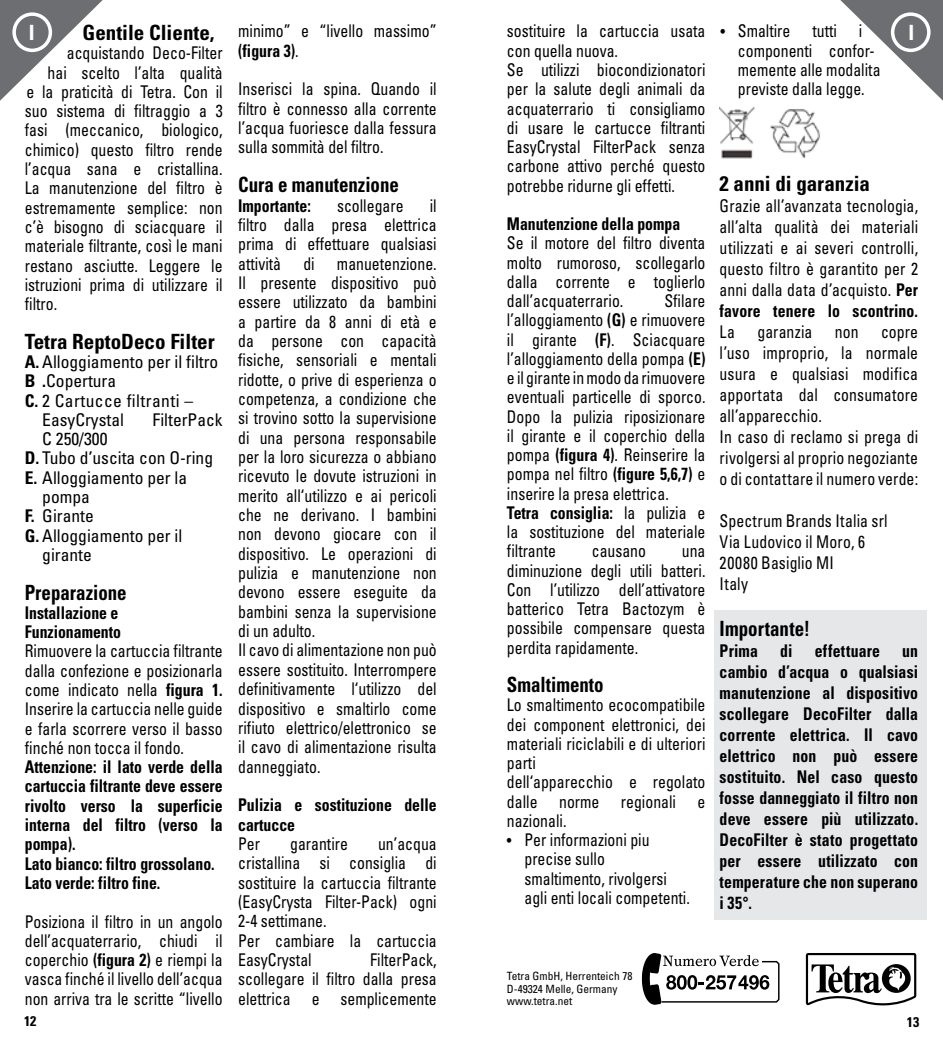
<style>
.page{position:relative;width:943px;height:1042px;background:#fff}
.page>*{position:absolute;margin:0;border:0;box-sizing:border-box;transform-origin:0 0}
.t1{font:700 condensed 21px "Univers LT Pro";color:#000;scale:.9 1}
.t2{font:700 condensed 21px "Univers LT Pro";color:#000}
.t3{font:700 condensed 21px "Univers LT Pro";color:#fff}
.t4{font:condensed 17.5px/19.2px "Univers LT Pro";color:#000;scale:.9 1}
.t5{font:700 condensed 17.5px/21px "Univers LT Pro";color:#000;scale:.9 1}
.t6{font:condensed 17.5px "Univers LT Pro";color:#000}
.t7{font:condensed 17.5px "Univers LT Pro";letter-spacing:.025em;color:#000}
.t8{font:700 condensed 17.5px "Univers LT Pro";letter-spacing:.02em;color:#000;scale:.9 1}
.t9{font:700 condensed 14px "Univers LT Pro";color:#000}
.t10{font:condensed 11.38px/12.2px "Univers LT Pro";color:#000}
.s1{font-size:15.75px}
.s2{font-weight:700}
</style>
<div class="page">
<div style="left:714px;top:610px;width:212px;height:309px;background:#e6e7e8"></div>
<svg style="left:840px;top:0;width:103px;height:101px"></svg>
<svg style="left:0;top:0;width:103px;height:101px"></svg>
<div style="left:890px;top:12px;width:40px;height:40px;border:4px solid #fff;border-radius:50%"></div>
<div style="left:12px;top:12px;width:40px;height:40px;border:4px solid #fff;border-radius:50%"></div>
<svg style="left:642px;top:953px;width:137px;height:52px"></svg>
<img style="left:719px;top:106px;width:101px;height:53px">
<svg style="left:805px;top:953px;width:111px;height:52px"></svg>
<p class="t4" style="left:720px;top:21px;width:79px"><span class="s1">•</span> Smaltire</p>
<p class="t4" style="left:812px;top:21px;width:29px">tutti</p>
<p class="t2" style="left:83px;top:20px;width:133px">Gentile Cliente,</p>
<p class="t4" style="left:67px;top:43px;width:175px">acquistando Deco-Filter</p>
<p class="t4" style="left:48px;top:62px;width:196px">hai scelto l’alta qualità</p>
<p class="t4" style="left:27px;top:82px;width:219px">e la praticità di Tetra. Con il</p>
<p class="t4" style="left:25px;top:101px;width:221px">suo sistema di filtraggio a 3</p>
<p class="t4" style="left:25px;top:120px;width:221px">fasi (meccanico, biologico,</p>
<p class="t4" style="left:25px;top:140px;width:221px">chimico) questo filtro rende</p>
<p class="t4" style="left:25px;top:159px;width:221px">l’acqua sana e cristallina.</p>
<p class="t4" style="left:25px;top:178px;width:221px">La manutenzione del filtro è</p>
<p class="t4" style="left:25px;top:197px;width:221px">estremamente semplice: non</p>
<p class="t4" style="left:25px;top:217px;width:221px">c’è bisogno di sciacquare il</p>
<p class="t4" style="left:25px;top:236px;width:221px">materiale filtrante, così le mani</p>
<p class="t4" style="left:25px;top:255px;width:221px">restano asciutte. Leggere le</p>
<p class="t4" style="left:25px;top:275px;width:221px">istruzioni prima di utilizzare il</p>
<p class="t4" style="left:25px;top:294px;width:37px">filtro.</p>
<p class="t2" style="left:25px;top:328px;width:191px">Tetra ReptoDeco Filter</p>
<p class="t6" style="left:25px;top:351px;width:195px"><span class="s2">A.</span> Alloggiamento per il filtro</p>
<p class="t6" style="left:25px;top:370px;width:93px"><span class="s2">B .</span>Copertura</p>
<p class="t7" style="left:25px;top:389px;width:170px"><span class="s2">C.</span> 2 Cartucce filtranti –</p>
<p class="t6" style="left:42px;top:408px;width:83px">EasyCrystal</p>
<p class="t6" style="left:153px;top:408px;width:71px">FilterPack</p>
<p class="t6" style="left:42px;top:428px;width:67px">C 250/300</p>
<p class="t6" style="left:25px;top:447px;width:190px"><span class="s2">D.</span> Tubo d’uscita con O-ring</p>
<p class="t6" style="left:25px;top:466px;width:164px"><span class="s2">E.</span> Alloggiamento per la</p>
<p class="t6" style="left:42px;top:486px;width:49px">pompa</p>
<p class="t6" style="left:25px;top:505px;width:71px"><span class="s2">F.</span> Girante</p>
<p class="t6" style="left:25px;top:524px;width:159px"><span class="s2">G.</span> Alloggiamento per il</p>
<p class="t6" style="left:42px;top:543px;width:51px">girante</p>
<p class="t1" style="left:25px;top:579px;width:115px">Preparazione</p>
<p class="t5" style="left:25px;top:603px;width:108px;line-height:19.2px">Installazione e<br>Funzionamento</p>
<p class="t4" style="left:25px;top:641px;width:221px;text-align:justify">Rimuovere la cartuccia filtrante dalla confezione e posizionarla come indicato nella <span class="s2">figura 1.<br></span>Inserire la cartuccia nelle guide e farla scorrere verso il basso finché non tocca il fondo.</p>
<p class="t5" style="left:25px;top:757px;width:221px;line-height:19.2px">Attenzione: il lato verde della cartuccia filtrante deve essere rivolto verso la superficie interna del filtro (verso la pompa).<br>Lato bianco: filtro grossolano.<br>Lato verde: filtro fine.</p>
<p class="t4" style="left:25px;top:911px;width:221px;text-align:justify">Posiziona il filtro in un angolo dell’acquaterrario, chiudi il coperchio <span class="s2">(figura 2)</span> e riempi la vasca finché il livello dell’acqua non arriva tra le scritte “livello</p>
<p class="t3" style="left:29px;top:19px;width:7px">I</p>
<p class="t3" style="left:908px;top:19px;width:7px">I</p>
<p class="t4" style="left:238px;top:21px;width:222px">minimo” e “livello massimo” <span class="s2">(figura 3)</span>.</p>
<p class="t4" style="left:238px;top:79px;width:222px;text-align:justify">Inserisci la spina. Quando il filtro è connesso alla corrente l’acqua fuoriesce dalla fessura sulla sommità del filtro.</p>
<p class="t1" style="left:238px;top:172px;width:180px">Cura e manutenzione</p>
<p class="t5" style="left:238px;top:195px;width:82px">Importante:</p>
<p class="t4" style="left:337px;top:195px;width:75px">scollegare</p>
<p class="t4" style="left:507px;top:21px;width:222px">sostituire la cartuccia usata con quella nuova.<br>Se utilizzi biocondizionatori per la salute degli animali da acquaterrario ti consigliamo di usare le cartucce filtranti<br>EasyCrystal FilterPack senza carbone attivo perché questo potrebbe ridurne gli effetti.</p>
<p class="t5" style="left:507px;top:213px;width:194px">Manutenzione della pompa</p>
<p class="t4" style="left:507px;top:233px;width:222px;text-align:justify">Se il motore del filtro diventa molto rumoroso, scollegarlo dalla corrente e toglierlo dall’acquaterrario.</p>
<p class="t4" style="left:738px;top:21px;width:160px;text-indent:121px">i componenti confor&shy;memente alle modalita previste dalla legge.</p>
<p class="t2" style="left:719px;top:170px;width:152px">2 anni di garanzia</p>
<p class="t4" style="left:719px;top:195px;width:222px;line-height:21px;text-align:justify">Grazie all’avanzata tecnologia, all’alta qualità dei materiali utilizzati e ai severi controlli, questo filtro è garantito per 2 anni dalla data d’acquisto. <span class="s2">Per favore tenere lo scontrino.</span></p>
<p class="t4" style="left:719px;top:321px;width:19px">La</p>
<p class="t4" style="left:757px;top:321px;width:63px">garanzia</p>
<p class="t4" style="left:834px;top:321px;width:28px">non</p>
<p class="t4" style="left:238px;top:195px;width:222px;text-align:justify;text-indent:191px">il filtro dalla presa elettrica prima di effettuare qualsiasi attività</p>
<p class="t4" style="left:238px;top:253px;width:222px;text-indent:99px">manuetenzione.<br>Il presente dispositivo può essere utilizzato da bambini a partire da 8 anni di età e da persone con capacità fisiche, sensoriali e mentali ridotte, o prive di esperienza o competenza, a condizione che si trovino sotto la supervisione di una persona responsabile per la loro sicurezza o abbiano ricevuto le dovute istruzioni in merito all‘utilizzo e ai pericoli che ne derivano. I bambini non devono giocare con il dispositivo. Le operazioni di pulizia e manutenzione non devono essere eseguite da bambini senza la supervisione di un adulto.<br>Il cavo di alimentazione non può essere sostituito. Interrompere definitivamente l‘utilizzo del dispositivo e smaltirlo come rifiuto elettrico/elettronico se il cavo di alimentazione risulta danneggiato.</p>
<p class="t5" style="left:238px;top:795px;width:222px;line-height:19.2px">Pulizia e sostituzione delle cartucce</p>
<p class="t4" style="left:238px;top:834px;width:26px">Per</p>
<p class="t4" style="left:290px;top:834px;width:66px">garantire</p>
<p class="t4" style="left:303px;top:253px;width:14px">di</p>
<p class="t4" style="left:507px;top:291px;width:222px;text-indent:157px">Sfilare l’alloggiamento <span class="s2">(G)</span> e rimuovere il girante <span class="s2">(F)</span>. Sciacquare l’alloggiamento della pompa <span class="s2">(E) </span>e il girante in modo da rimuovere eventuali particelle di sporco.<br>Dopo la pulizia riposizionare il girante e il coperchio della pompa <span class="s2">(figura 4)</span>. Reinserire la pompa nel filtro <span class="s2">(figure 5,6,7)</span> e inserire la presa elettrica.<br><span class="s2">Tetra consiglia:</span> la pulizia e la sostituzione del materiale filtrante</p>
<p class="t4" style="left:719px;top:321px;width:222px;line-height:21px;text-indent:161px">copre l’uso improprio, la normale usura e qualsiasi modifica apportata dal consumatore all’apparecchio.<br>In caso di reclamo si prega di rivolgersi al proprio negoziante o di contattare il numero verde:</p>
<p class="t4" style="left:719px;top:510px;width:188px;line-height:21px">Spectrum Brands Italia srl<br>Via Ludovico il Moro, 6<br>20080 Basiglio MI<br>Italy</p>
<p class="t1" style="left:719px;top:615px;width:102px">Importante!</p>
<p class="t5" style="left:719px;top:640px;width:44px">Prima</p>
<p class="t5" style="left:780px;top:640px;width:15px">di</p>
<p class="t8" style="left:814px;top:640px;width:74px">effettuare</p>
<p class="t4" style="left:507px;top:541px;width:222px;text-align:justify;text-indent:175px">una diminuzione degli utili batteri.<br>Con l’utilizzo dell’attivatore batterico Tetra Bactozym è possibile compensare questa perdita rapidamente.</p>
<p class="t1" style="left:507px;top:672px;width:109px">Smaltimento</p>
<p class="t4" style="left:507px;top:695px;width:222px">Lo smaltimento ecocompatibile dei component elettronici, dei materiali riciclabili e di ulteriori parti<br>dell‘apparecchio e regolato dalle norme regionali e nazionali.</p>
<p class="t4" style="left:524px;top:830px;width:185px;text-indent:-18px"><span class="s1">•</span> Per informazioni piu precise sullo<br>smaltimento, rivolgersi agli enti locali competenti.</p>
<p class="t4" style="left:592px;top:541px;width:62px">causano</p>
<p class="t5" style="left:719px;top:640px;width:222px;text-align:justify;text-indent:183px">un cambio d’acqua o qualsiasi manutenzione al dispositivo scollegare DecoFilter dalla corrente elettrica. Il cavo elettrico non può essere sostituito. Nel caso questo fosse danneggiato il filtro non deve essere più utilizzato.<br>DecoFilter è stato progettato per essere utilizzato con temperature che non superano i 35°.</p>
<p class="t4" style="left:238px;top:834px;width:222px;text-indent:140px">un’acqua cristallina si consiglia di sostituire la cartuccia filtrante (EasyCrysta Filter-Pack) ogni<br>2-4 settimane.<br>Per cambiare la cartuccia<br>EasyCrystal</p>
<p class="t4" style="left:238px;top:950px;width:222px;text-align:justify;text-indent:132px">FilterPack, scollegare il filtro dalla presa elettrica e semplicemente</p>
<p class="t10" style="left:507px;top:970px;width:127px">Tetra GmbH, Herrenteich 78<br>D-49324 Melle, Germany www.tetra.net</p>
<p class="t9" style="left:24px;top:1012px;width:14px">12</p>
<p class="t9" style="left:907px;top:1013px;width:14px">13</p>
</div>
